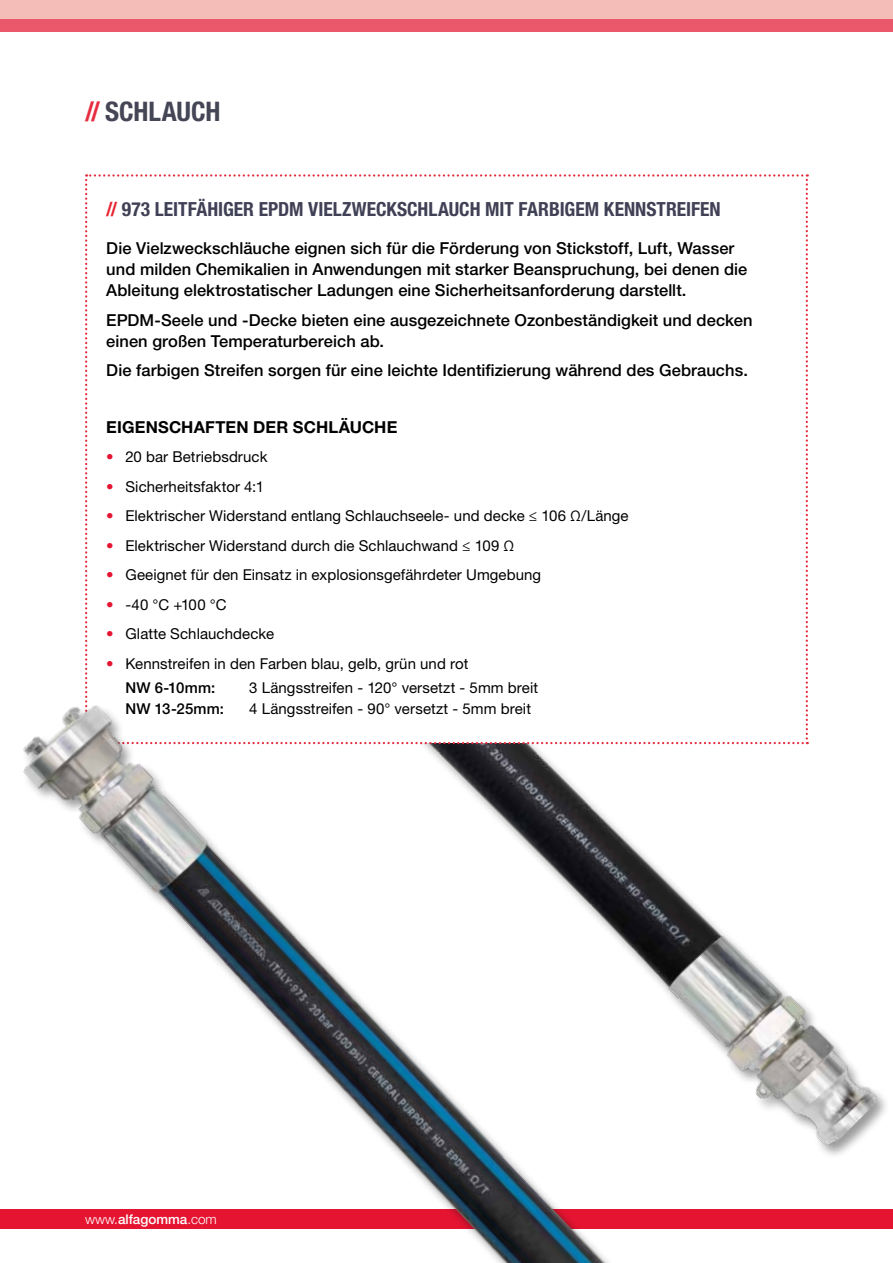
<style>
.page{position:relative;width:893px;height:1263px;background:#fff}
.page>*{position:absolute;margin:0;border:0;box-sizing:border-box;transform-origin:0 0}
.t1{font:700 condensed 27px "Helvetica Neue LT Std";color:#454655}
.t2{font:700 condensed 19.5px "Helvetica Neue LT Std";color:#404056}
.t3{font:500 16.5px/21px "Helvetica Neue LT Std";letter-spacing:.005em;color:#000}
.t4{font:700 16.5px "Helvetica Neue LT Std";letter-spacing:.01em;color:#000}
.t5{font:15px/24px "Helvetica Neue LT Std";letter-spacing:.005em;color:#000}
.t6{font:500 15px "Helvetica Neue LT Std";letter-spacing:.005em;color:#000}
.t7{font:condensed 13.5px "Helvetica Neue LT Std";color:#fff}
.t8{font:500 13.5px "Helvetica Neue LT Std";color:#fff}
.s1{color:#e72c40}
.s2{color:#e62331}
.s3{color:#e51431}
.s4{font-weight:500}
.s5{font-weight:300}
.s6{font-weight:700}
.s7{font-weight:300;font-stretch:normal}
</style>
<div class="page">
<div style="left:0;top:0;width:893px;height:19px;background:#f4bdb7"></div>
<div style="left:0;top:19px;width:893px;height:13px;background:#eb576b"></div>
<svg style="left:85px;top:174px;width:723px;height:529px"></svg>
<div style="left:22px;top:704px;width:871px;height:559px;background:#000;opacity:.4"></div>
<img style="left:11px;top:685px;width:623px;height:578px">
<h1 class="t1" style="left:85px;top:95px;width:137px"><span class="s1">//</span> SCHLAUCH</h1>
<p class="t2" style="left:106px;top:198px;width:616px"><span class="s2">//</span> 973 LEITFÄHIGER EPDM VIELZWECKSCHLAUCH MIT FARBIGEM KENNSTREIFEN</p>
<p class="t3" style="left:106px;top:238px;width:643px">Die Vielzweckschläuche eignen sich für die Förderung von Stickstoff, Luft, Wasser und milden Chemikalien in Anwendungen mit starker Beanspruchung, bei denen die<br>Ableitung elektrostatischer Ladungen eine Sicherheitsanforderung darstellt.</p>
<p class="t3" style="left:106px;top:309px;width:648px">EPDM-Seele und -Decke bieten eine ausgezeichnete Ozonbeständigkeit und decken einen großen Temperaturbereich ab.</p>
<p class="t3" style="left:106px;top:360px;width:643px">Die farbigen Streifen sorgen für eine leichte Identifizierung während des Gebrauchs.</p>
<p class="t4" style="left:106px;top:417px;width:293px">EIGENSCHAFTEN DER SCHLÄUCHE</p>
<p class="t5" style="left:106px;top:445px;width:163px"><span class="s3">•</span> 20 bar Betriebsdruck</p>
<p class="t5" style="left:106px;top:474px;width:159px"><span class="s3">•</span> Sicherheitsfaktor 4:1</p>
<p class="t5" style="left:106px;top:504px;width:524px"><span class="s3">•</span> Elektrischer Widerstand entlang Schlauchseele- und decke ≤ 106 Ω/Länge</p>
<p class="t5" style="left:106px;top:533px;width:410px"><span class="s3">•</span> Elektrischer Widerstand durch die Schlauchwand ≤ 109 Ω</p>
<p class="t5" style="left:106px;top:563px;width:436px"><span class="s3">•</span> Geeignet für den Einsatz in explosionsgefährdeter Umgebung</p>
<p class="t5" style="left:106px;top:592px;width:122px"><span class="s3">•</span> -40 °C +100 °C</p>
<p class="t5" style="left:106px;top:622px;width:169px"><span class="s3">•</span> Glatte Schlauchdecke</p>
<p class="t5" style="left:125px;top:651px;width:344px;text-indent:-19px"><span class="s3">•</span> Kennstreifen in den Farben blau, gelb, grün und rot<br><span class="s4">NW 6-10mm:</span></p>
<p class="t5" style="left:249px;top:675px;width:291px">3 Längsstreifen - 120° versetzt - 5mm breit</p>
<p class="t6" style="left:125px;top:700px;width:100px">NW 13-25mm:</p>
<p class="t5" style="left:249px;top:696px;width:283px">4 Längsstreifen - 90° versetzt - 5mm breit</p>
<p class="t8" style="left:85px;top:1211px;width:104px"><span class="s5">www.</span>alfagomma</p>
<p class="t7" style="left:74px;top:1212px;width:144px">www.<span class="s6">alf gomma</span>.com<span class="s7">.com</span></p>
</div>
